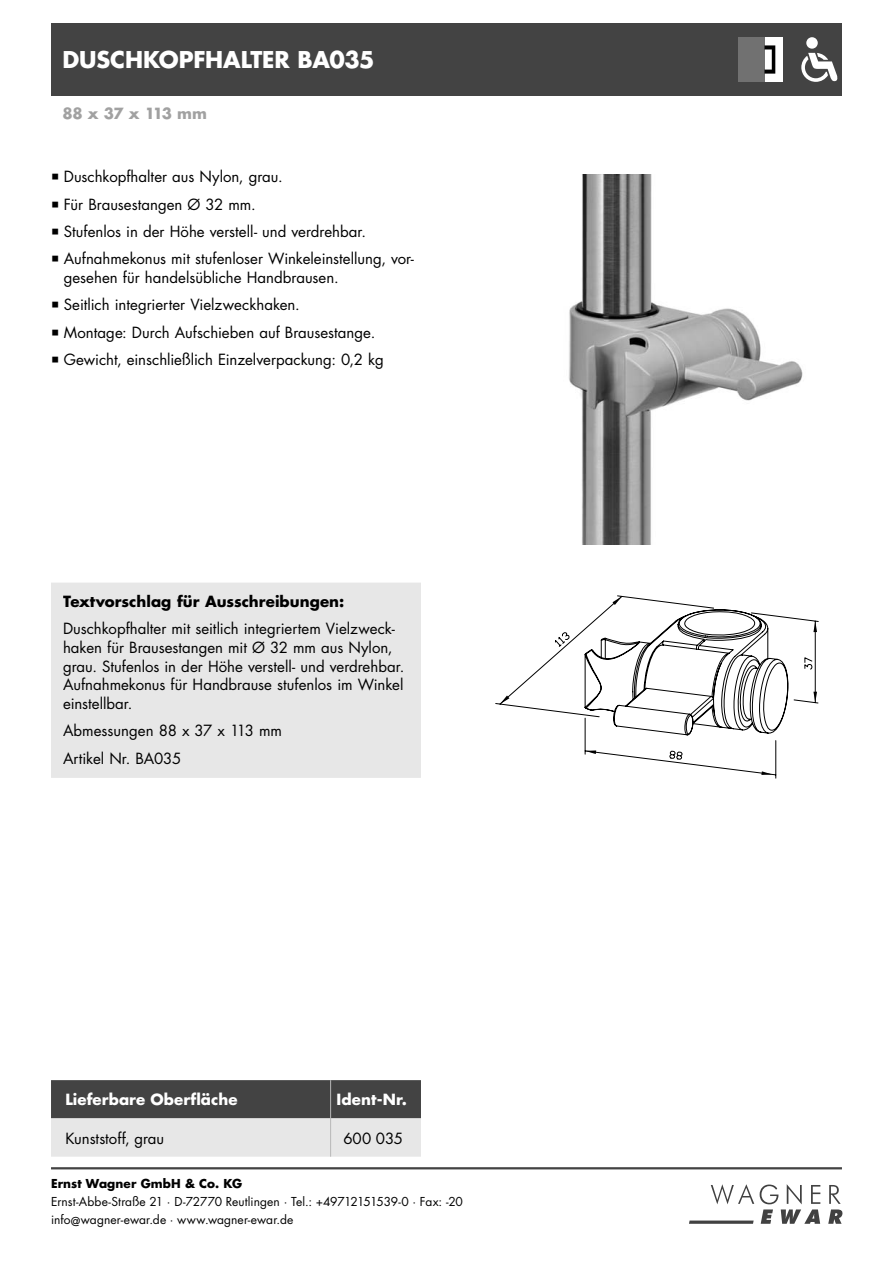
<style>
.page{position:relative;width:893px;height:1263px;background:#fff}
.page>*{position:absolute;margin:0;border:0;box-sizing:border-box;transform-origin:0 0}
.t1{font:700 22.5px "Futura Std";letter-spacing:-.01em;color:#fff}
.t2{font:15px/27.3px "Futura Std";color:#000}
.t3{font:700 15px "Futura Std";color:#000}
.t4{font:700 15px "Futura Std";letter-spacing:.005em;color:#fff}
.t5{font:700 15px "Futura Std";letter-spacing:-.045em;color:#a1a1a1}
.t6{font:12px/18px "Futura Std";color:#000}
.t7{font:700 12px "Futura Std";letter-spacing:.01em;color:#000}
</style>
<div class="page">
<svg style="left:689px;top:1184px;width:153px;height:40px"></svg>
<hr style="left:51px;top:1167px;width:791px;height:2px;background:#434343">
<div style="left:51px;top:23px;width:791px;height:73px;background:#434343"></div>
<svg style="left:495px;top:595px;width:324px;height:184px"></svg>
<img style="left:568px;top:174px;width:235px;height:370px">
<svg style="left:51px;top:1080px;width:370px;height:77px;background:#969696"></svg>
<hr style="left:330px;top:1080px;width:1px;height:38px;background:#b8b8b8">
<hr style="left:330px;top:1118px;width:1px;height:39px;background:#b8b8b8">
<div style="left:738px;top:37px;width:45px;height:45px;background:#fff"></div>
<div style="left:738px;top:37px;width:26px;height:45px;background:#717171"></div>
<svg style="left:764px;top:45px;width:11px;height:29px"></svg>
<div style="left:806px;top:37px;width:12px;height:12px;background:#fff;border-radius:50%"></div>
<svg style="left:801px;top:53px;width:36px;height:29px"></svg>
<div style="left:57px;top:589px;width:358px;height:183px;background:#e7e7e7"></div>
<div style="left:51px;top:583px;width:370px;height:195px;border:12px solid #e7e7e7"></div>
<h1 class="t1" style="left:63px;top:49px;width:314px">DUSCHKOPFHALTER BA035</h1>
<p class="t5" style="left:63px;top:106px;width:146px">88 x 37 x 113 mm</p>
<p class="t2" style="left:64px;top:164px;width:352px">Duschkopfhalter aus Nylon, grau.<br>Für Brausestangen Ø 32 mm.<br>Stufenlos in der Höhe verstell- und verdrehbar.<br>Aufnahmekonus mit stufenloser Winkeleinstellung, vor-</p>
<p class="t2" style="left:64px;top:265px;width:321px">gesehen für handelsübliche Handbrausen.<br>Seitlich integrierter Vielzweckhaken.<br>Montage: Durch Aufschieben auf Brausestange.<br>Gewicht, einschließlich Einzelverpackung: 0,2 kg</p>
<p class="t3" style="left:63px;top:594px;width:283px">Textvorschlag für Ausschreibungen:</p>
<p class="t2" style="left:63px;top:620px;width:343px;line-height:18.8px">Duschkopfhalter mit seitlich integriertem Vielzweck&shy;haken für Brausestangen mit Ø 32 mm aus Nylon, grau. Stufenlos in der Höhe verstell- und verdrehbar.<br>Aufnahmekonus für Handbrause stufenlos im Winkel einstellbar.</p>
<p class="t2" style="left:63px;top:718px;width:221px">Abmessungen 88 x 37 x 113 mm<br>Artikel Nr. BA035</p>
<p class="t4" style="left:65px;top:1093px;width:174px">Lieferbare Oberfläche</p>
<p class="t4" style="left:337px;top:1093px;width:72px">Ident-Nr.</p>
<p class="t2" style="left:65px;top:1126px;width:100px">Kunststoff, grau</p>
<p class="t2" style="left:343px;top:1126px;width:61px">600 035</p>
<p class="t7" style="left:51px;top:1178px;width:193px">Ernst Wagner GmbH &amp; Co. KG</p>
<p class="t6" style="left:51px;top:1193px;width:413px">Ernst-Abbe-Straße 21 · D-72770 Reutlingen · Tel.: +49712151539-0 · Fax: -20 info@wagner-ewar.de · www.wagner-ewar.de</p>
</div>
